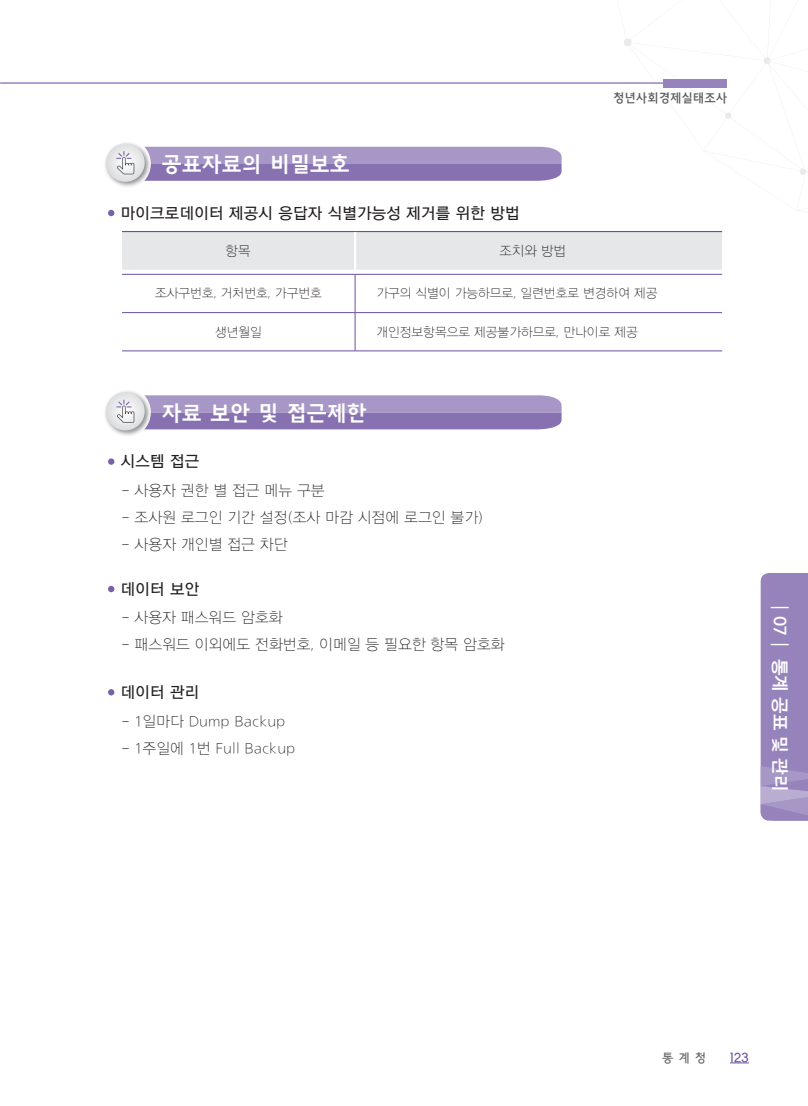
<style>
.page{position:relative;width:808px;height:1106px;background:#fff}
.page>*{position:absolute;margin:0;border:0;box-sizing:border-box;transform-origin:0 0}
.개요_밑_일반현황_정고딕160__14{font:21px "The Jung 160";color:#fff}
.t1{font:18px "THE Lux Go B U";color:#fff}
.개발목적_밑_본문글자_명품고딕L_10{font:15.75px "THE Lux Go M U";letter-spacing:.015em;color:#231f20}
.명품고딕L_10pt__행간16pt{font:15px "THE Lux Go";letter-spacing:.005em;color:#231f20}
.ÙÅÁ_Û{font:13.5px "THE Lux Go";color:#231f20}
.ÙÅÁ_Û-2{font:12.75px "THE Lux Go";color:#231f20}
.t2{font:12px "The Jung 150";color:#57585a}
.t3{font:12px "The Jung 150";color:#6c6d70}
.t4{font:12px "The Jung 150";color:#6b4f9e}
</style>
<div class="page">
<svg style="left:730px;top:1062px;width:19px;height:1px"></svg>
<svg style="left:624px;top:38px;width:183px;height:194px"></svg>
<div style="left:663px;top:79px;width:64px;height:8px;background:#9783bc"></div>
<hr style="left:1px;top:82px;width:676px;height:2px;background:#9783bc">
<svg style="left:760px;top:573px;width:48px;height:247px;background:#9c8abf"></svg>
<div style="left:103px;top:141px;width:48px;height:47px;background:#6c6d70;opacity:.75"></div>
<div style="left:106px;top:144px;width:39px;height:38px;background:#e1e2e4;border-radius:19px"></div>
<div style="left:103px;top:389px;width:48px;height:48px;background:#6c6d70;opacity:.75"></div>
<div style="left:106px;top:392px;width:39px;height:38px;background:#e1e2e4;border-radius:19px"></div>
<svg style="left:116px;top:147px;width:446px;height:34px;background:#9d8cbf"></svg>
<svg style="left:116px;top:395px;width:446px;height:34px;background:#9e8dc0"></svg>
<svg style="left:108px;top:210px;width:6px;height:6px"></svg>
<div style="left:108px;top:458px;width:6px;height:7px;background:#7960a8;border-radius:50%"></div>
<svg style="left:108px;top:586px;width:6px;height:6px"></svg>
<svg style="left:108px;top:689px;width:6px;height:6px"></svg>
<div style="left:122px;top:232px;width:600px;height:38px;background:#e6e7e9"></div>
<svg style="left:122px;top:273px;width:600px;height:77px"></svg>
<hr style="left:122px;top:231px;width:233px;height:1px;background:#6b4f9e">
<hr style="left:355px;top:231px;width:367px;height:1px;background:#6b4f9e">
<hr style="left:122px;top:274px;width:233px;height:1px;background:#6b4f9e">
<hr style="left:355px;top:274px;width:367px;height:1px;background:#6b4f9e">
<hr style="left:355px;top:274px;width:1px;height:38px;background:#6b4f9e">
<hr style="left:122px;top:312px;width:233px;height:1px;background:#6b4f9e">
<hr style="left:355px;top:312px;width:367px;height:1px;background:#6b4f9e">
<hr style="left:355px;top:313px;width:1px;height:37px;background:#6b4f9e">
<hr style="left:122px;top:350px;width:233px;height:1px;background:#6b4f9e">
<hr style="left:355px;top:350px;width:367px;height:1px;background:#6b4f9e">
<hr style="left:354px;top:232px;width:2px;height:38px;background:#fff">
<p class="개요_밑_일반현황_정고딕160__14" style="left:162px;top:153px;width:189px">공표자료의 비밀보호</p>
<p class="개발목적_밑_본문글자_명품고딕L_10" style="left:121px;top:205px;width:400px">마이크로데이터 제공시 응답자 식별가능성 제거를 위한 방법</p>
<p class="t2" style="left:613px;top:91px;width:115px">청년사회경제실태조사</p>
<p class="ÙÅÁ_Û" style="left:226px;top:244px;width:26px">항목</p>
<p class="ÙÅÁ_Û" style="left:500px;top:244px;width:68px">조치와 방법</p>
<p class="ÙÅÁ_Û-2" style="left:155px;top:287px;width:168px">조사구번호, 거처번호, 가구번호</p>
<p class="ÙÅÁ_Û-2" style="left:376px;top:287px;width:283px">가구의 식별이 가능하므로, 일련번호로 변경하여 제공</p>
<p class="ÙÅÁ_Û-2" style="left:215px;top:325px;width:48px">생년월일</p>
<p class="ÙÅÁ_Û-2" style="left:376px;top:325px;width:263px">개인정보항목으로 제공불가하므로, 만나이로 제공</p>
<p class="개요_밑_일반현황_정고딕160__14" style="left:162px;top:402px;width:206px">자료 보안 및 접근제한</p>
<p class="개발목적_밑_본문글자_명품고딕L_10" style="left:121px;top:453px;width:80px">시스템 접근</p>
<p class="명품고딕L_10pt__행간16pt" style="left:122px;top:482px;width:205px">- 사용자 권한 별 접근 메뉴 구분</p>
<p class="명품고딕L_10pt__행간16pt" style="left:122px;top:509px;width:363px">- 조사원 로그인 기간 설정(조사 마감 시점에 로그인 불가)</p>
<p class="명품고딕L_10pt__행간16pt" style="left:122px;top:536px;width:168px">- 사용자 개인별 접근 차단</p>
<p class="개발목적_밑_본문글자_명품고딕L_10" style="left:121px;top:581px;width:80px">데이터 보안</p>
<p class="명품고딕L_10pt__행간16pt" style="left:122px;top:609px;width:163px">- 사용자 패스워드 암호화</p>
<p class="명품고딕L_10pt__행간16pt" style="left:122px;top:636px;width:385px">- 패스워드 이외에도 전화번호, 이메일 등 필요한 항목 암호화</p>
<p class="개발목적_밑_본문글자_명품고딕L_10" style="left:121px;top:684px;width:80px">데이터 관리</p>
<p class="명품고딕L_10pt__행간16pt" style="left:122px;top:713px;width:165px">- 1일마다 Dump Backup</p>
<p class="명품고딕L_10pt__행간16pt" style="left:122px;top:740px;width:175px">- 1주일에 1번 Full Backup</p>
<p class="t1" style="left:789px;top:599px;width:194px;rotate:90deg">┃07┃ 통계 공표 및 관리</p>
<p class="t3" style="left:662px;top:1051px;width:45px">통 계 청</p>
<p class="t4" style="left:730px;top:1051px;width:20px">123</p>
</div>
